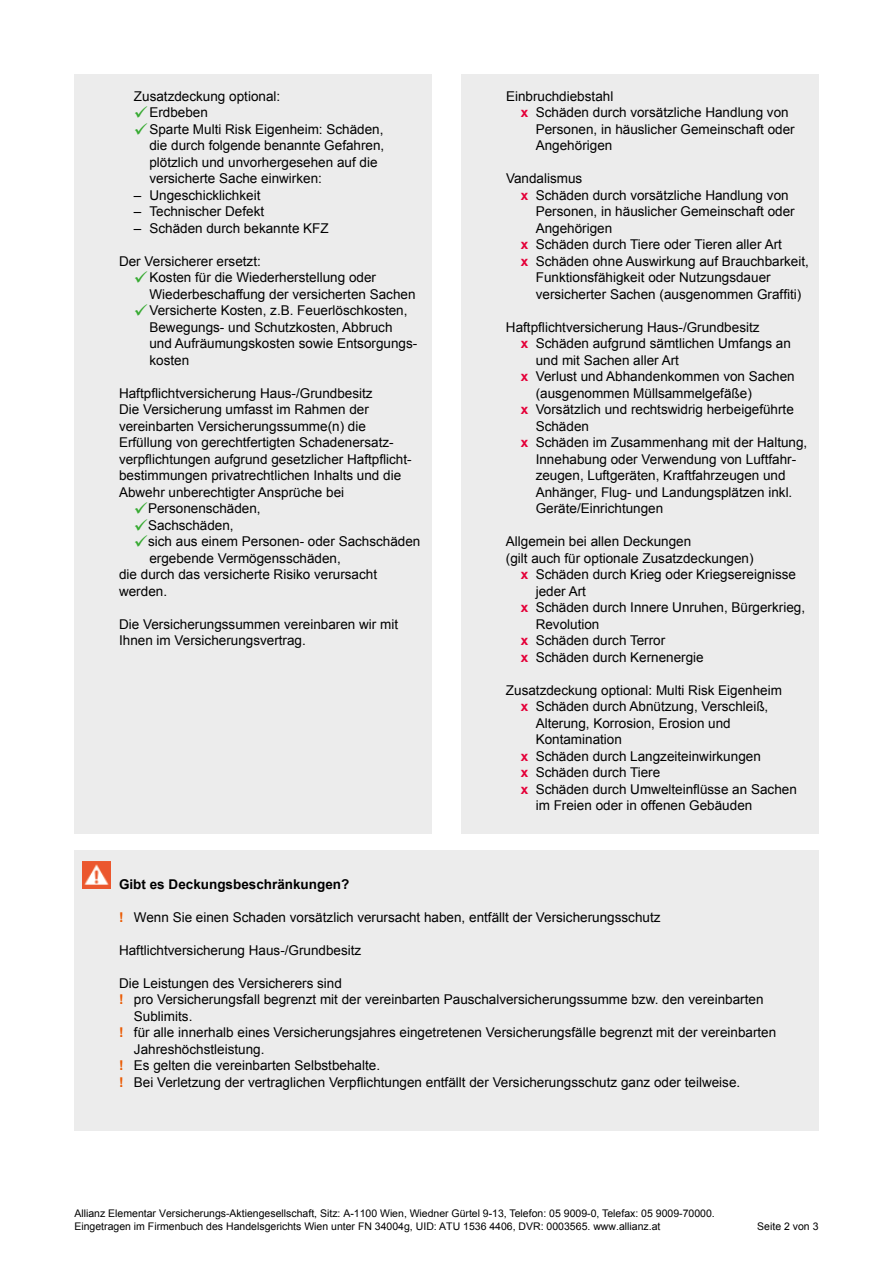
<style>
.page{position:relative;width:893px;height:1263px;background:#fff}
.page>*{position:absolute;margin:0;border:0;box-sizing:border-box;transform-origin:0 0}
.t1{font:13.5px/16.5px "Arial";color:#000}
.t2{font:700 13.5px "Arial";color:#000}
.t3{font:10.5px/12.8px "Arial";color:#000}
.s1{color:#37aa32}
.s2{font-weight:700;color:#e40038}
.s3{font-weight:700;color:#ea5901}
</style>
<div class="page">
<div style="left:74px;top:74px;width:358px;height:759px;background:#ececec"></div>
<div style="left:461px;top:74px;width:358px;height:759px;background:#ececec"></div>
<div style="left:74px;top:850px;width:745px;height:280px;background:#ececec"></div>
<img style="left:83px;top:861px;width:28px;height:28px">
<p class="t1" style="left:134px;top:88px;width:148px">Zusatzdeckung optional:</p>
<p class="t1" style="left:134px;top:104px;width:76px"><span class="s1">✓</span>Erdbeben</p>
<p class="t1" style="left:149px;top:121px;width:236px;text-indent:-15px"><span class="s1">✓</span>Sparte Multi Risk Eigenheim: Schäden, die durch folgende benannte Gefahren, plötzlich und unvorhergesehen auf die versicherte Sache einwirken:</p>
<p class="t1" style="left:134px;top:187px;width:128px">– Ungeschicklichkeit</p>
<p class="t1" style="left:134px;top:203px;width:132px">– Technischer Defekt</p>
<p class="t1" style="left:134px;top:220px;width:196px">– Schäden durch bekannte KFZ</p>
<p class="t1" style="left:119px;top:253px;width:143px">Der Versicherer ersetzt:</p>
<p class="t1" style="left:149px;top:269px;width:268px;text-indent:-15px"><span class="s1">✓</span>Kosten für die Wiederherstellung oder<br>Wiederbeschaffung der versicherten Sachen</p>
<p class="t1" style="left:149px;top:302px;width:269px;text-indent:-15px"><span class="s1">✓</span>Versicherte Kosten, z.B. Feuerlöschkosten, Bewegungs- und Schutzkosten, Abbruch und Aufräumungskosten sowie Entsorgungs&shy;kosten</p>
<p class="t1" style="left:119px;top:385px;width:294px">Haftpflichtversicherung Haus-/Grundbesitz<br>Die Versicherung umfasst im Rahmen der vereinbarten Versicherungssumme(n) die Erfüllung von gerechtfertigten Schadenersatz&shy;verpflichtungen aufgrund gesetzlicher Haftpflicht&shy;bestimmungen privatrechtlichen Inhalts und die Abwehr unberechtigter Ansprüche bei</p>
<p class="t1" style="left:134px;top:500px;width:128px"><span class="s1">✓</span>Personenschäden,</p>
<p class="t1" style="left:134px;top:517px;width:101px"><span class="s1">✓</span>Sachschäden,</p>
<p class="t1" style="left:134px;top:533px;width:288px"><span class="s1">✓</span>sich aus einem Personen- oder Sachschäden</p>
<p class="t1" style="left:149px;top:550px;width:193px">ergebende Vermögensschäden,</p>
<p class="t1" style="left:119px;top:566px;width:260px">die durch das versicherte Risiko verursacht</p>
<p class="t1" style="left:119px;top:583px;width:50px">werden.</p>
<p class="t1" style="left:119px;top:616px;width:281px">Die Versicherungssummen vereinbaren wir mit<br>Ihnen im Versicherungsvertrag.</p>
<p class="t1" style="left:506px;top:88px;width:109px">Einbruchdiebstahl</p>
<p class="t1" style="left:521px;top:104px;width:269px"><span class="s2">x</span> Schäden durch vorsätzliche Handlung von</p>
<p class="t1" style="left:536px;top:121px;width:260px">Personen, in häuslicher Gemeinschaft oder</p>
<p class="t1" style="left:536px;top:137px;width:78px">Angehörigen</p>
<p class="t1" style="left:506px;top:170px;width:78px">Vandalismus</p>
<p class="t1" style="left:521px;top:187px;width:269px"><span class="s2">x</span> Schäden durch vorsätzliche Handlung von</p>
<p class="t1" style="left:536px;top:203px;width:260px">Personen, in häuslicher Gemeinschaft oder</p>
<p class="t1" style="left:536px;top:220px;width:78px">Angehörigen</p>
<p class="t1" style="left:521px;top:236px;width:262px"><span class="s2">x</span> Schäden durch Tiere oder Tieren aller Art</p>
<p class="t1" style="left:521px;top:253px;width:290px"><span class="s2">x</span> Schäden ohne Auswirkung auf Brauchbarkeit,</p>
<p class="t1" style="left:536px;top:269px;width:236px">Funktionsfähigkeit oder Nutzungsdauer</p>
<p class="t1" style="left:536px;top:286px;width:267px">versicherter Sachen (ausgenommen Graffiti)</p>
<p class="t1" style="left:506px;top:319px;width:255px">Haftpflichtversicherung Haus-/Grundbesitz</p>
<p class="t1" style="left:521px;top:335px;width:272px"><span class="s2">x</span> Schäden aufgrund sämtlichen Umfangs an</p>
<p class="t1" style="left:536px;top:352px;width:145px">und mit Sachen aller Art</p>
<p class="t1" style="left:521px;top:368px;width:275px"><span class="s2">x</span> Verlust und Abhandenkommen von Sachen</p>
<p class="t1" style="left:536px;top:385px;width:218px">(ausgenommen Müllsammelgefäße)</p>
<p class="t1" style="left:521px;top:401px;width:274px"><span class="s2">x</span> Vorsätzlich und rechtswidrig herbeigeführte</p>
<p class="t1" style="left:536px;top:418px;width:55px">Schäden</p>
<p class="t1" style="left:521px;top:434px;width:288px"><span class="s2">x</span> Schäden im Zusammenhang mit der Haltung,</p>
<p class="t1" style="left:536px;top:451px;width:262px">Innehabung oder Verwendung von Luftfahr-</p>
<p class="t1" style="left:536px;top:467px;width:251px">zeugen, Luftgeräten, Kraftfahrzeugen und</p>
<p class="t1" style="left:536px;top:484px;width:258px">Anhänger, Flug- und Landungsplätzen inkl.</p>
<p class="t1" style="left:536px;top:500px;width:129px">Geräte/Einrichtungen</p>
<p class="t1" style="left:506px;top:533px;width:187px">Allgemein bei allen Deckungen</p>
<p class="t1" style="left:506px;top:550px;width:249px">(gilt auch für optionale Zusatzdeckungen)</p>
<p class="t1" style="left:521px;top:566px;width:277px"><span class="s2">x</span> Schäden durch Krieg oder Kriegsereignisse</p>
<p class="t1" style="left:536px;top:583px;width:52px">jeder Art</p>
<p class="t1" style="left:521px;top:599px;width:286px"><span class="s2">x</span> Schäden durch Innere Unruhen, Bürgerkrieg,</p>
<p class="t1" style="left:536px;top:616px;width:65px">Revolution</p>
<p class="t1" style="left:521px;top:632px;width:146px"><span class="s2">x</span> Schäden durch Terror</p>
<p class="t1" style="left:521px;top:649px;width:184px"><span class="s2">x</span> Schäden durch Kernenergie</p>
<p class="t1" style="left:506px;top:682px;width:278px">Zusatzdeckung optional: Multi Risk Eigenheim</p>
<p class="t1" style="left:521px;top:698px;width:249px"><span class="s2">x</span> Schäden durch Abnützung, Verschleiß,</p>
<p class="t1" style="left:536px;top:715px;width:197px">Alterung, Korrosion, Erosion und</p>
<p class="t1" style="left:536px;top:731px;width:88px">Kontamination</p>
<p class="t1" style="left:521px;top:748px;width:242px"><span class="s2">x</span> Schäden durch Langzeiteinwirkungen</p>
<p class="t1" style="left:521px;top:764px;width:141px"><span class="s2">x</span> Schäden durch Tiere</p>
<p class="t1" style="left:521px;top:781px;width:278px"><span class="s2">x</span> Schäden durch Umwelteinflüsse an Sachen</p>
<p class="t1" style="left:536px;top:797px;width:218px">im Freien oder in offenen Gebäuden</p>
<p class="t2" style="left:119px;top:875px;width:232px">Gibt es Deckungsbeschränkungen?</p>
<p class="t1" style="left:119px;top:909px;width:543px"><span class="s3">!</span> Wenn Sie einen Schaden vorsätzlich verursacht haben, entfällt der Versicherungsschutz</p>
<p class="t1" style="left:119px;top:942px;width:244px">Haftlichtversicherung Haus-/Grundbesitz</p>
<p class="t1" style="left:119px;top:975px;width:224px">Die Leistungen des Versicherers sind</p>
<p class="t1" style="left:119px;top:991px;width:646px"><span class="s3">!</span> pro Versicherungsfall begrenzt mit der vereinbarten Pauschalversicherungssumme bzw. den vereinbarten</p>
<p class="t1" style="left:134px;top:1008px;width:60px">Sublimits.</p>
<p class="t1" style="left:119px;top:1024px;width:659px"><span class="s3">!</span> für alle innerhalb eines Versicherungsjahres eingetretenen Versicherungsfälle begrenzt mit der vereinbarten</p>
<p class="t1" style="left:134px;top:1041px;width:132px">Jahreshöchstleistung.</p>
<p class="t1" style="left:119px;top:1057px;width:263px"><span class="s3">!</span> Es gelten die vereinbarten Selbstbehalte.</p>
<p class="t1" style="left:119px;top:1074px;width:623px"><span class="s3">!</span> Bei Verletzung der vertraglichen Verpflichtungen entfällt der Versicherungsschutz ganz oder teilweise.</p>
<p class="t3" style="left:74px;top:1207px;width:642px">Allianz Elementar Versicherungs-Aktiengesellschaft, Sitz: A-1100 Wien, Wiedner Gürtel 9-13, Telefon: 05 9009-0, Telefax: 05 9009-70000.<br>Eingetragen im Firmenbuch des Handelsgerichts Wien unter FN 34004g, UID: ATU 1536 4406, DVR: 0003565. www.allianz.at</p>
<p class="t3" style="left:757px;top:1219px;width:63px">Seite 2 von 3</p>
</div>
